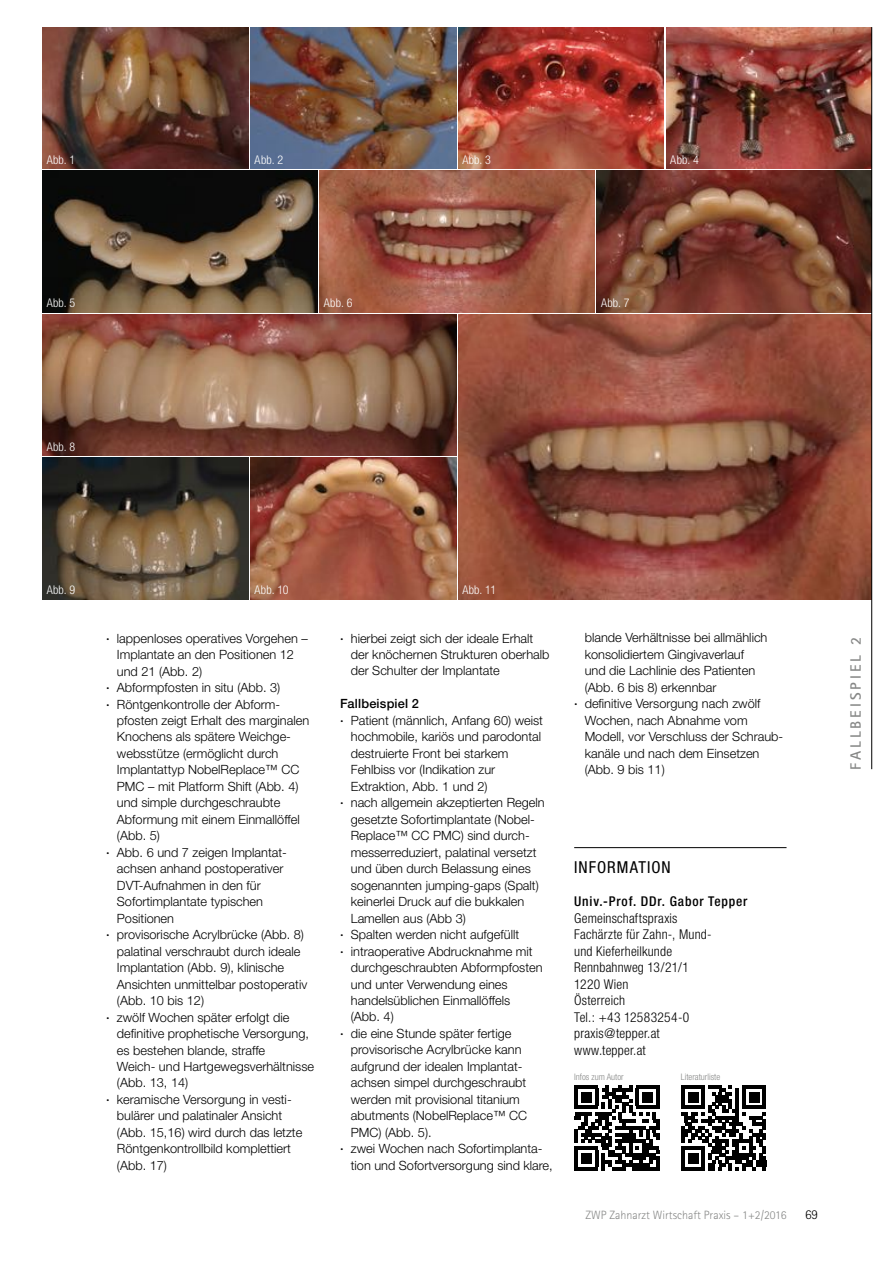
<style>
.page{position:relative;width:893px;height:1263px;background:#fff}
.page>*{position:absolute;margin:0;border:0;box-sizing:border-box;transform-origin:0 0}
.t1{font:condensed 16.5px "Helvetica Neue";letter-spacing:.06em;color:#000}
.t2{font:700 15px "Rotis Sans Serif";letter-spacing:.2em;color:#868786}
.t3{font:300 condensed 13.5px/16.5px "Helvetica Neue";letter-spacing:.015em;color:#000}
.t4{font:500 condensed 13.5px "Helvetica Neue";letter-spacing:.06em;color:#000}
.t5{font:300 13.5px "Rotis Sans Serif";color:#000}
.t6{font:300 12.75px/16.5px "Helvetica Neue";color:#000}
.t7{font:500 12.75px "Helvetica Neue";letter-spacing:.015em;color:#000}
.t8{font:300 condensed 12px "Helvetica Neue";letter-spacing:.01em;color:#fff}
.t9{font:300 12px "Rotis Sans Serif";color:#868786}
.t10{font:300 condensed 9px "Helvetica Neue";color:#868786}
.s1{font-weight:500}
</style>
<div class="page">
<hr style="left:574px;top:847px;width:212px;height:1px;background:#000">
<svg style="left:574px;top:1085px;width:85px;height:85px"></svg>
<hr style="left:632px;top:1167px;width:27px;height:3px;background:#000">
<svg style="left:681px;top:1085px;width:85px;height:85px"></svg>
<img style="left:43px;top:27px;width:205px;height:142px">
<img style="left:250px;top:27px;width:206px;height:142px">
<img style="left:458px;top:27px;width:206px;height:142px">
<img style="left:666px;top:27px;width:205px;height:142px">
<img style="left:43px;top:171px;width:274px;height:141px">
<img style="left:320px;top:171px;width:275px;height:141px">
<img style="left:597px;top:171px;width:274px;height:141px">
<img style="left:43px;top:314px;width:413px;height:141px">
<img style="left:458px;top:314px;width:413px;height:285px">
<img style="left:43px;top:458px;width:205px;height:141px">
<img style="left:250px;top:458px;width:206px;height:141px">
<hr style="left:871px;top:27px;width:1px;height:742px;background:#000">
<p class="t8" style="left:47px;top:153px;width:30px">Abb. 1</p>
<p class="t8" style="left:255px;top:153px;width:30px">Abb. 2</p>
<p class="t8" style="left:462px;top:153px;width:30px">Abb. 3</p>
<p class="t8" style="left:670px;top:153px;width:30px">Abb. 4</p>
<p class="t8" style="left:47px;top:296px;width:30px">Abb. 5</p>
<p class="t8" style="left:47px;top:440px;width:30px">Abb. 8</p>
<p class="t8" style="left:324px;top:296px;width:30px">Abb. 6</p>
<p class="t8" style="left:601px;top:296px;width:30px">Abb. 7</p>
<p class="t8" style="left:47px;top:583px;width:30px">Abb. 9</p>
<p class="t8" style="left:255px;top:583px;width:36px">Abb. 10</p>
<p class="t8" style="left:462px;top:583px;width:35px">Abb. 11</p>
<p class="t6" style="left:106px;top:629px;width:203px"><span class="s1">·</span> lappenloses operatives Vorgehen –</p>
<p class="t6" style="left:117px;top:646px;width:179px">Implantate an den Positionen 12</p>
<p class="t6" style="left:117px;top:662px;width:87px">und 21 (Abb. 2)</p>
<p class="t6" style="left:106px;top:679px;width:176px"><span class="s1">·</span> Abformpfosten in situ (Abb. 3)</p>
<p class="t6" style="left:106px;top:695px;width:175px"><span class="s1">·</span> Röntgenkontrolle der Abform-</p>
<p class="t6" style="left:117px;top:712px;width:194px">pfosten zeigt Erhalt des marginalen</p>
<p class="t6" style="left:117px;top:728px;width:176px">Knochens als spätere Weichge-</p>
<p class="t6" style="left:117px;top:745px;width:163px">websstütze (ermöglicht durch</p>
<p class="t6" style="left:117px;top:761px;width:184px">Implantattyp NobelReplace™ CC</p>
<p class="t6" style="left:117px;top:778px;width:183px">PMC – mit Platform Shift (Abb. 4)</p>
<p class="t6" style="left:117px;top:794px;width:165px">und simple durchgeschraubte</p>
<p class="t6" style="left:117px;top:811px;width:184px">Abformung mit einem Einmallöffel</p>
<p class="t6" style="left:117px;top:827px;width:44px">(Abb. 5)</p>
<p class="t6" style="left:106px;top:844px;width:182px"><span class="s1">·</span> Abb. 6 und 7 zeigen Implantat-</p>
<p class="t6" style="left:117px;top:860px;width:168px">achsen anhand postoperativer</p>
<p class="t6" style="left:117px;top:877px;width:145px">DVT-Aufnahmen in den für</p>
<p class="t6" style="left:117px;top:893px;width:148px">Sofortimplantate typischen</p>
<p class="t6" style="left:117px;top:910px;width:59px">Positionen</p>
<p class="t6" style="left:106px;top:926px;width:199px"><span class="s1">·</span> provisorische Acrylbrücke (Abb. 8)</p>
<p class="t6" style="left:117px;top:942px;width:185px">palatinal verschraubt durch ideale</p>
<p class="t6" style="left:117px;top:959px;width:169px">Implantation (Abb. 9), klinische</p>
<p class="t6" style="left:117px;top:975px;width:192px">Ansichten unmittelbar postoperativ</p>
<p class="t6" style="left:117px;top:992px;width:89px">(Abb. 10 bis 12)</p>
<p class="t6" style="left:106px;top:1008px;width:185px"><span class="s1">·</span> zwölf Wochen später erfolgt die</p>
<p class="t6" style="left:117px;top:1025px;width:194px">definitive prophetische Versorgung,</p>
<p class="t6" style="left:117px;top:1041px;width:150px">es bestehen blande, straffe</p>
<p class="t6" style="left:117px;top:1058px;width:199px">Weich- und Hartgewegsverhältnisse</p>
<p class="t6" style="left:117px;top:1074px;width:73px">(Abb. 13, 14)</p>
<p class="t6" style="left:106px;top:1091px;width:187px"><span class="s1">·</span> keramische Versorgung in vesti-</p>
<p class="t6" style="left:117px;top:1107px;width:167px">bulärer und palatinaler Ansicht</p>
<p class="t6" style="left:117px;top:1124px;width:187px">(Abb. 15,16) wird durch das letzte</p>
<p class="t6" style="left:117px;top:1140px;width:176px">Röntgenkontrollbild komplettiert</p>
<p class="t6" style="left:117px;top:1157px;width:52px">(Abb. 17)</p>
<p class="t6" style="left:351px;top:629px;width:200px;text-indent:-11px"><span class="s1">·</span> hierbei zeigt sich der ideale Erhalt der knöchernen Strukturen oberhalb der Schulter der Implantate</p>
<p class="t7" style="left:340px;top:696px;width:80px">Fallbeispiel 2</p>
<p class="t6" style="left:340px;top:712px;width:204px"><span class="s1">·</span> Patient (männlich, Anfang 60) weist</p>
<p class="t6" style="left:351px;top:728px;width:192px">hochmobile, kariös und parodontal</p>
<p class="t6" style="left:351px;top:745px;width:159px">destruierte Front bei starkem</p>
<p class="t6" style="left:351px;top:761px;width:146px">Fehlbiss vor (Indikation zur</p>
<p class="t6" style="left:351px;top:778px;width:138px">Extraktion, Abb. 1 und 2)</p>
<p class="t6" style="left:340px;top:794px;width:206px"><span class="s1">·</span> nach allgemein akzeptierten Regeln</p>
<p class="t6" style="left:351px;top:811px;width:185px">gesetzte Sofortimplantate (Nobel-</p>
<p class="t6" style="left:351px;top:827px;width:180px">Replace™ CC PMC) sind durch-</p>
<p class="t6" style="left:351px;top:844px;width:187px">messerreduziert, palatinal versetzt</p>
<p class="t6" style="left:351px;top:860px;width:181px">und üben durch Belassung eines</p>
<p class="t6" style="left:351px;top:876px;width:189px">sogenannten jumping-gaps (Spalt)</p>
<p class="t6" style="left:351px;top:893px;width:175px">keinerlei Druck auf die bukkalen</p>
<p class="t6" style="left:351px;top:909px;width:117px">Lamellen aus (Abb 3)</p>
<p class="t6" style="left:340px;top:926px;width:181px"><span class="s1">·</span> Spalten werden nicht aufgefüllt</p>
<p class="t6" style="left:340px;top:942px;width:194px"><span class="s1">·</span> intraoperative Abdrucknahme mit</p>
<p class="t6" style="left:351px;top:959px;width:193px">durchgeschraubten Abformpfosten</p>
<p class="t6" style="left:351px;top:975px;width:158px">und unter Verwendung eines</p>
<p class="t6" style="left:351px;top:992px;width:161px">handelsüblichen Einmallöffels</p>
<p class="t6" style="left:351px;top:1008px;width:44px">(Abb. 4)</p>
<p class="t6" style="left:340px;top:1025px;width:173px"><span class="s1">·</span> die eine Stunde später fertige</p>
<p class="t6" style="left:351px;top:1041px;width:172px">provisorische Acrylbrücke kann</p>
<p class="t6" style="left:351px;top:1058px;width:173px">aufgrund der idealen Implantat-</p>
<p class="t6" style="left:351px;top:1074px;width:177px">achsen simpel durchgeschraubt</p>
<p class="t6" style="left:351px;top:1091px;width:171px">werden mit provisional titanium</p>
<p class="t6" style="left:351px;top:1107px;width:178px">abutments (NobelReplace™ CC</p>
<p class="t6" style="left:351px;top:1124px;width:82px">PMC) (Abb. 5).</p>
<p class="t6" style="left:340px;top:1140px;width:204px"><span class="s1">·</span> zwei Wochen nach Sofortimplanta-</p>
<p class="t6" style="left:351px;top:1157px;width:203px">tion und Sofortversorgung sind klare,</p>
<p class="t6" style="left:585px;top:629px;width:184px">blande Verhältnisse bei allmählich</p>
<p class="t6" style="left:585px;top:646px;width:161px">konsolidiertem Gingivaverlauf</p>
<p class="t6" style="left:585px;top:662px;width:172px">und die Lachlinie des Patienten</p>
<p class="t6" style="left:585px;top:679px;width:133px">(Abb. 6 bis 8) erkennbar</p>
<p class="t6" style="left:574px;top:695px;width:188px"><span class="s1">·</span> definitive Versorgung nach zwölf</p>
<p class="t6" style="left:585px;top:712px;width:164px">Wochen, nach Abnahme vom</p>
<p class="t6" style="left:585px;top:728px;width:200px">Modell, vor Verschluss der Schraub-</p>
<p class="t6" style="left:585px;top:745px;width:176px">kanäle und nach dem Einsetzen</p>
<p class="t6" style="left:585px;top:761px;width:82px">(Abb. 9 bis 11)</p>
<p class="t1" style="left:574px;top:858px;width:98px">INFORMATION</p>
<p class="t4" style="left:574px;top:893px;width:175px">Univ.-Prof. DDr. Gabor Tepper</p>
<p class="t3" style="left:574px;top:910px;width:139px">Gemeinschaftspraxis<br>Fachärzte für Zahn-, Mund&shy;und Kieferheilkunde<br>Rennbahnweg 13/21/1<br>1220 Wien<br>Österreich<br>Tel.: +43 12583254-0 praxis@tepper.at www.tepper.at</p>
<p class="t10" style="left:574px;top:1072px;width:51px">Infos zum Autor</p>
<p class="t10" style="left:681px;top:1072px;width:41px">Literaturliste</p>
<p class="t9" style="left:585px;top:1208px;width:203px">ZWP Zahnarzt Wirtschaft Praxis – 1+2/2016</p>
<p class="t5" style="left:805px;top:1207px;width:14px">69</p>
<p class="t2" style="left:846px;top:770px;width:135px;rotate:-90deg">FALLBEISPIEL 2</p>
</div>
